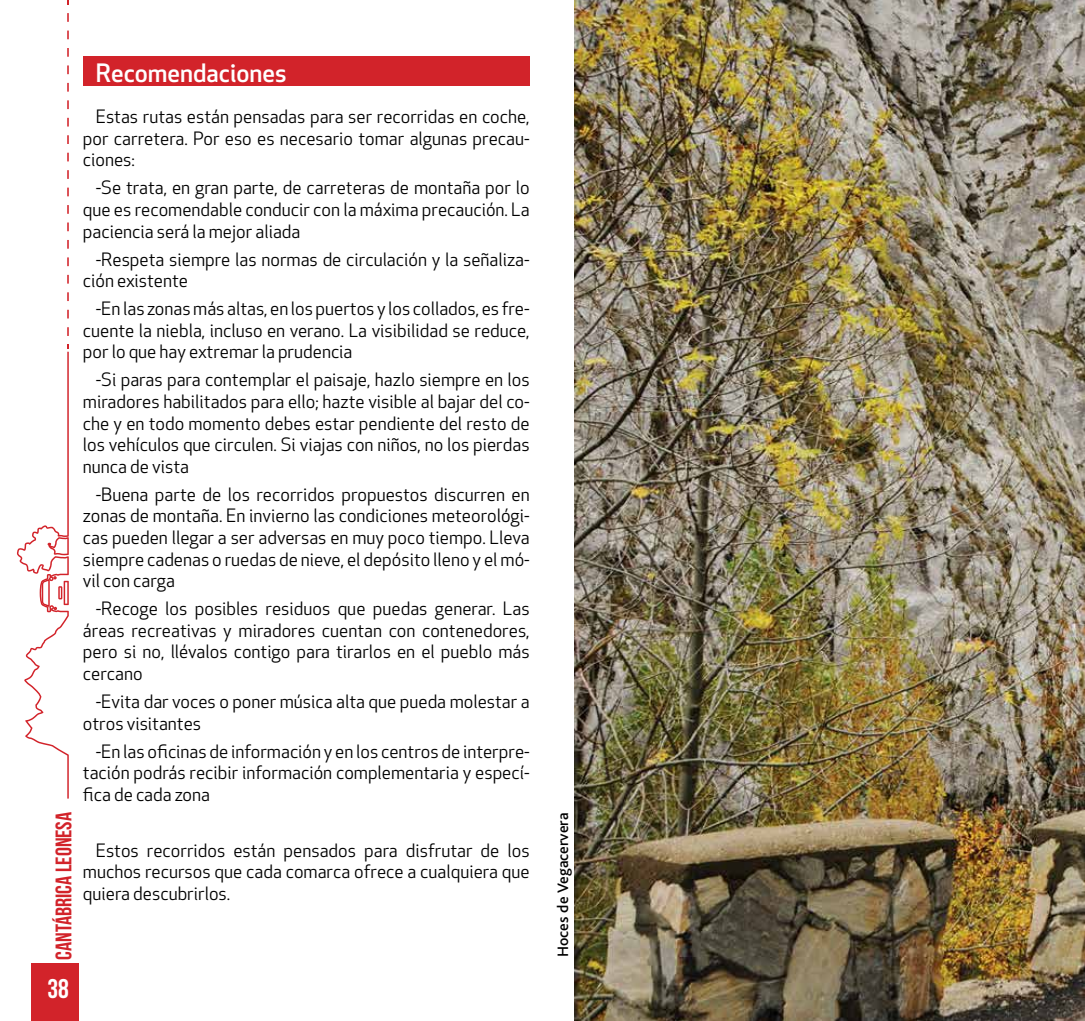
<style>
.page{position:relative;width:1085px;height:1021px;background:#fff}
.page>*{position:absolute;margin:0;border:0;box-sizing:border-box;transform-origin:0 0}
.t1{font:27px "Bebas Neue";color:#fff}
.t2{font:500 24.75px "Apex New";color:#fff}
.t3{font:22.5px "Bebas Neue";color:#d2232a}
.t4{font:18px/21.6px "Apex New";color:#000;text-align:justify}
.t5{font:500 15.75px "Bliss Pro";color:#000}
</style>
<div class="page">
<div style="left:31px;top:963px;width:47px;height:57px;background:#d2232a"></div>
<svg style="left:17px;top:345px;width:52px;height:453px"></svg>
<svg style="left:67px;top:13px;width:2px;height:9px"></svg>
<svg style="left:67px;top:31px;width:2px;height:8px"></svg>
<svg style="left:67px;top:48px;width:2px;height:9px"></svg>
<svg style="left:67px;top:65px;width:2px;height:9px"></svg>
<svg style="left:67px;top:83px;width:2px;height:9px"></svg>
<svg style="left:67px;top:100px;width:2px;height:9px"></svg>
<svg style="left:67px;top:118px;width:2px;height:8px"></svg>
<svg style="left:67px;top:135px;width:2px;height:9px"></svg>
<svg style="left:67px;top:153px;width:2px;height:8px"></svg>
<svg style="left:67px;top:170px;width:2px;height:9px"></svg>
<svg style="left:67px;top:188px;width:2px;height:8px"></svg>
<svg style="left:67px;top:205px;width:2px;height:9px"></svg>
<svg style="left:67px;top:222px;width:2px;height:9px"></svg>
<svg style="left:67px;top:240px;width:2px;height:9px"></svg>
<svg style="left:67px;top:257px;width:2px;height:9px"></svg>
<svg style="left:67px;top:275px;width:2px;height:8px"></svg>
<svg style="left:67px;top:292px;width:2px;height:9px"></svg>
<svg style="left:67px;top:310px;width:2px;height:8px"></svg>
<svg style="left:67px;top:327px;width:2px;height:9px"></svg>
<img style="left:574px;top:0;width:510px;height:1020px">
<div style="left:83px;top:56px;width:446px;height:29px;background:#d2232a"></div>
<p class="t3" style="left:51px;top:959px;width:149px;rotate:-90deg">CANTÁBRICA LEONESA</p>
<h1 class="t1" style="left:47px;top:973px;width:23px">38</h1>
<h2 class="t2" style="left:96px;top:57px;width:192px">Recomendaciones</h2>
<p class="t4" style="left:83px;top:106px;width:448px;text-indent:13px">Estas rutas están pensadas para ser recorridas en coche, por carretera. Por eso es necesario tomar algunas precau&shy;ciones:</p>
<p class="t4" style="left:83px;top:177px;width:448px;text-indent:13px">-Se trata, en gran parte, de carreteras de montaña por lo que es recomendable conducir con la máxima precaución. La paciencia será la mejor aliada</p>
<p class="t4" style="left:83px;top:248px;width:448px;text-indent:13px">-Respeta siempre las normas de circulación y la señaliza&shy;ción existente</p>
<p class="t4" style="left:83px;top:298px;width:448px;text-indent:13px">-En las zonas más altas, en los puertos y los collados, es fre&shy;cuente la niebla, incluso en verano. La visibilidad se reduce, por lo que hay extremar la prudencia</p>
<p class="t4" style="left:83px;top:369px;width:448px;text-indent:13px">-Si paras para contemplar el paisaje, hazlo siempre en los miradores habilitados para ello; hazte visible al bajar del co&shy;che y en todo momento debes estar pendiente del resto de los vehículos que circulen. Si viajas con niños, no los pierdas nunca de vista</p>
<p class="t4" style="left:83px;top:483px;width:448px;text-indent:13px">-Buena parte de los recorridos propuestos discurren en zonas de montaña. En invierno las condiciones meteorológi&shy;cas pueden llegar a ser adversas en muy poco tiempo. Lleva siempre cadenas o ruedas de nieve, el depósito lleno y el mó&shy;vil con carga</p>
<p class="t4" style="left:83px;top:598px;width:448px;text-indent:13px">-Recoge los posibles residuos que puedas generar. Las áreas recreativas y miradores cuentan con contenedores, pero si no, llévalos contigo para tirarlos en el pueblo más cercano</p>
<p class="t4" style="left:83px;top:690px;width:448px;text-indent:13px">-Evita dar voces o poner música alta que pueda molestar a otros visitantes</p>
<p class="t4" style="left:83px;top:740px;width:448px;text-indent:13px">-En las oficinas de información y en los centros de interpre&shy;tación podrás recibir información complementaria y especí&shy;fica de cada zona</p>
<p class="t4" style="left:83px;top:839px;width:448px;text-indent:13px">Estos recorridos están pensados para disfrutar de los muchos recursos que cada comarca ofrece a cualquiera que quiera descubrirlos.</p>
<p class="t5" style="left:553px;top:957px;width:146px;rotate:-90deg">Hoces de Vegacervera</p>
</div>
